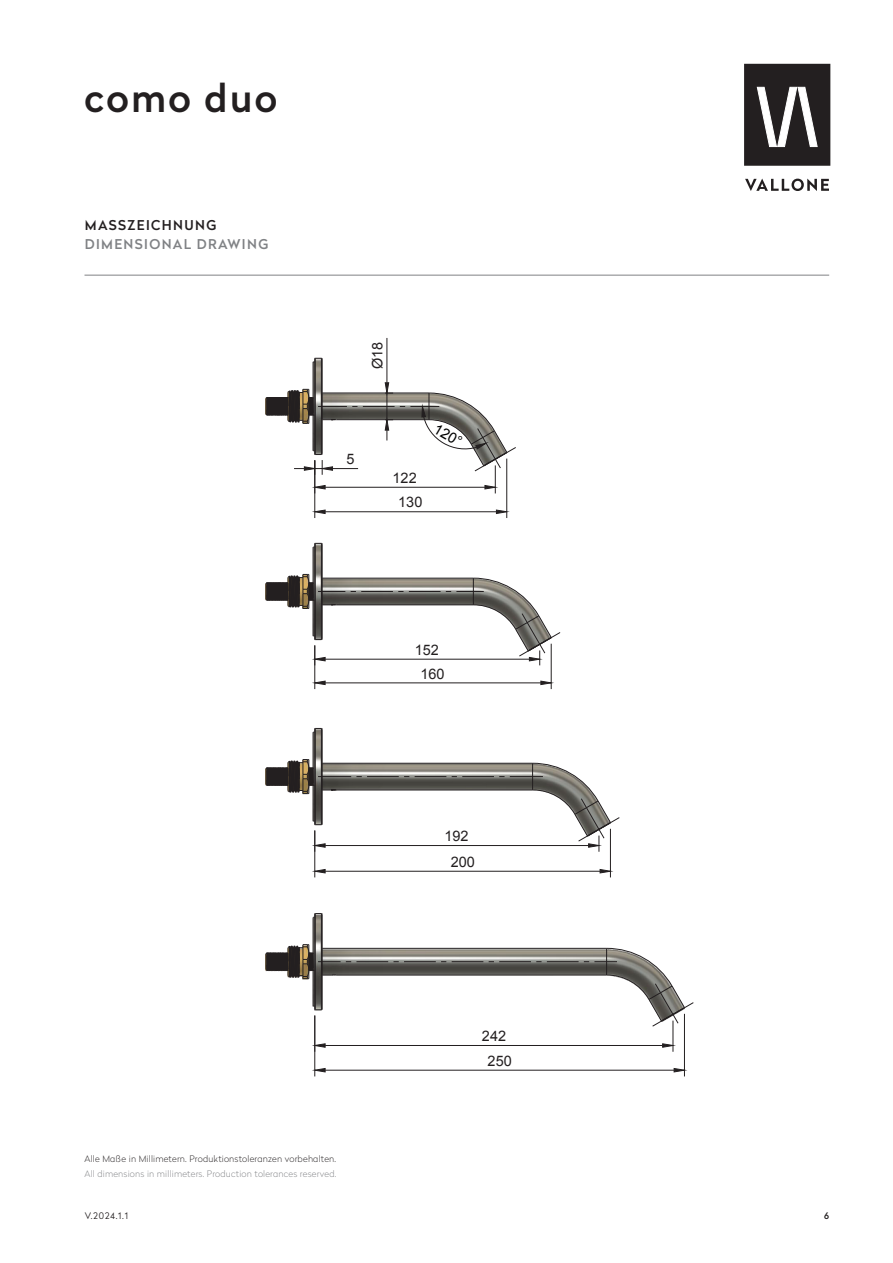
<style>
.page{position:relative;width:893px;height:1263px;background:#fff}
.page>*{position:absolute;margin:0;border:0;box-sizing:border-box;transform-origin:0 0}
.t1{font:500 38.55px "Radikal";letter-spacing:.06em;color:#231f20}
.t2{font:14.55px/24.5px "Arial";color:#231f20;text-align:center}
.t3{font:14.55px "Arial";color:#000}
.Überschrift_EN{font:500 13.5px "Radikal";letter-spacing:.1em;color:#808285}
.Überschrift_DE{font:500 13.5px "Radikal";letter-spacing:.1em;color:#231f20}
.t4{font:100 9px "Radikal";letter-spacing:.02em;color:#808285}
.t5{font:100 9px "Radikal";letter-spacing:.02em;color:#231f20}
.t6{font:300 9px "Radikal";color:#231f20}
.t7{font:500 9px "Radikal";color:#231f20}
</style>
<div class="page">
<svg style="left:745px;top:179px;width:84px;height:12px"></svg>
<div style="left:745px;top:65px;width:84px;height:99px;background:#231f20"></div>
<div style="left:744px;top:64px;width:86px;height:102px;border:3px solid #231f20"></div>
<svg style="left:757px;top:87px;width:61px;height:60px"></svg>
<hr style="left:84px;top:275px;width:745px;height:1px;background:#808285">
<img style="left:302px;top:358px;width:311px;height:663px">
<hr style="left:313px;top:362px;width:1px;height:89px;background:#231f20">
<hr style="left:322px;top:393px;width:107px;height:1px;background:#231f20">
<hr style="left:337px;top:419px;width:92px;height:1px;background:#231f20">
<hr style="left:322px;top:359px;width:1px;height:95px;background:#231f20">
<hr style="left:321px;top:358px;width:1px;height:96px;background:#231f20">
<hr style="left:315px;top:358px;width:1px;height:96px;background:#231f20">
<svg style="left:313px;top:357px;width:10px;height:6px"></svg>
<hr style="left:322px;top:948px;width:285px;height:1px;background:#231f20">
<hr style="left:336px;top:975px;width:271px;height:1px;background:#231f20">
<hr style="left:322px;top:914px;width:1px;height:95px;background:#231f20">
<hr style="left:321px;top:913px;width:1px;height:97px;background:#231f20">
<hr style="left:315px;top:913px;width:1px;height:97px;background:#231f20">
<hr style="left:313px;top:917px;width:1px;height:89px;background:#231f20">
<svg style="left:313px;top:1006px;width:10px;height:4px"></svg>
<svg style="left:313px;top:913px;width:10px;height:5px"></svg>
<hr style="left:313px;top:547px;width:1px;height:89px;background:#231f20">
<hr style="left:322px;top:544px;width:1px;height:95px;background:#231f20">
<hr style="left:321px;top:543px;width:1px;height:96px;background:#231f20">
<hr style="left:315px;top:543px;width:1px;height:96px;background:#231f20">
<svg style="left:313px;top:542px;width:10px;height:6px"></svg>
<hr style="left:322px;top:578px;width:151px;height:1px;background:#231f20">
<hr style="left:337px;top:604px;width:136px;height:1px;background:#231f20">
<hr style="left:322px;top:729px;width:1px;height:95px;background:#231f20">
<hr style="left:321px;top:728px;width:1px;height:97px;background:#231f20">
<hr style="left:315px;top:728px;width:1px;height:97px;background:#231f20">
<hr style="left:313px;top:732px;width:1px;height:89px;background:#231f20">
<svg style="left:313px;top:728px;width:10px;height:5px"></svg>
<svg style="left:265px;top:759px;width:49px;height:35px"></svg>
<hr style="left:322px;top:763px;width:211px;height:1px;background:#231f20">
<svg style="left:322px;top:789px;width:15px;height:2px"></svg>
<hr style="left:337px;top:790px;width:196px;height:1px;background:#231f20">
<svg style="left:265px;top:389px;width:93px;height:35px"></svg>
<hr style="left:363px;top:406px;width:32px;height:1px;background:#231f20">
<svg style="left:265px;top:574px;width:80px;height:35px"></svg>
<hr style="left:361px;top:591px;width:32px;height:1px;background:#231f20">
<hr style="left:409px;top:591px;width:32px;height:1px;background:#231f20">
<hr style="left:318px;top:776px;width:33px;height:1px;background:#231f20">
<hr style="left:367px;top:776px;width:32px;height:1px;background:#231f20">
<hr style="left:415px;top:776px;width:31px;height:1px;background:#231f20">
<hr style="left:462px;top:776px;width:32px;height:1px;background:#231f20">
<hr style="left:510px;top:776px;width:33px;height:1px;background:#231f20">
<svg style="left:265px;top:944px;width:86px;height:35px"></svg>
<hr style="left:356px;top:961px;width:32px;height:1px;background:#231f20">
<hr style="left:404px;top:961px;width:32px;height:1px;background:#231f20">
<hr style="left:452px;top:961px;width:31px;height:1px;background:#231f20">
<hr style="left:499px;top:961px;width:32px;height:1px;background:#231f20">
<hr style="left:547px;top:961px;width:32px;height:1px;background:#231f20">
<svg style="left:584px;top:947px;width:110px;height:80px"></svg>
<hr style="left:387px;top:338px;width:1px;height:45px;background:#231f20">
<svg style="left:384px;top:382px;width:9px;height:58px"></svg>
<svg style="left:294px;top:450px;width:64px;height:25px"></svg>
<hr style="left:325px;top:487px;width:160px;height:1px;background:#231f20">
<svg style="left:314px;top:485px;width:12px;height:5px"></svg>
<svg style="left:400px;top:392px;width:116px;height:101px"></svg>
<hr style="left:315px;top:460px;width:1px;height:58px;background:#231f20">
<hr style="left:506px;top:459px;width:1px;height:59px;background:#231f20">
<hr style="left:325px;top:511px;width:171px;height:1px;background:#231f20">
<svg style="left:314px;top:509px;width:12px;height:5px"></svg>
<svg style="left:496px;top:509px;width:11px;height:5px"></svg>
<hr style="left:325px;top:659px;width:204px;height:1px;background:#231f20">
<svg style="left:313px;top:636px;width:13px;height:29px"></svg>
<svg style="left:446px;top:577px;width:115px;height:88px"></svg>
<hr style="left:551px;top:644px;width:1px;height:45px;background:#231f20">
<hr style="left:315px;top:645px;width:1px;height:44px;background:#231f20">
<hr style="left:325px;top:683px;width:216px;height:1px;background:#231f20">
<svg style="left:540px;top:680px;width:12px;height:5px"></svg>
<svg style="left:314px;top:680px;width:12px;height:5px"></svg>
<hr style="left:325px;top:845px;width:264px;height:1px;background:#231f20">
<svg style="left:313px;top:821px;width:13px;height:31px"></svg>
<svg style="left:532px;top:762px;width:88px;height:90px"></svg>
<hr style="left:315px;top:830px;width:1px;height:47px;background:#231f20">
<hr style="left:610px;top:829px;width:1px;height:48px;background:#231f20">
<hr style="left:325px;top:871px;width:275px;height:1px;background:#231f20">
<svg style="left:314px;top:869px;width:12px;height:5px"></svg>
<svg style="left:599px;top:869px;width:12px;height:5px"></svg>
<hr style="left:673px;top:1020px;width:1px;height:32px;background:#231f20">
<hr style="left:325px;top:1045px;width:338px;height:1px;background:#231f20">
<svg style="left:314px;top:1043px;width:12px;height:5px"></svg>
<svg style="left:662px;top:1043px;width:12px;height:5px"></svg>
<hr style="left:315px;top:1015px;width:1px;height:61px;background:#231f20">
<hr style="left:684px;top:1014px;width:1px;height:62px;background:#231f20">
<hr style="left:325px;top:1070px;width:349px;height:1px;background:#231f20">
<svg style="left:314px;top:1068px;width:12px;height:5px"></svg>
<svg style="left:673px;top:1068px;width:11px;height:5px"></svg>
<h1 class="t1" style="left:84px;top:70px;width:194px">como duo</h1>
<p class="Überschrift_DE" style="left:85px;top:215px;width:133px">MASSZEICHNUNG</p>
<p class="Überschrift_EN" style="left:85px;top:235px;width:185px">DIMENSIONAL DRAWING</p>
<p class="t2" style="left:365px;top:369px;width:29px;rotate:-90deg">Ø18</p>
<p class="t2" style="left:346px;top:447px;width:10px">5</p>
<p class="t2" style="left:393px;top:466px;width:31px">122<br>130</p>
<p class="t3" style="left:440px;top:419px;width:31px;rotate:30deg">120°</p>
<p class="t2" style="left:415px;top:638px;width:31px;line-height:23.7px">152<br>160</p>
<p class="t2" style="left:444px;top:823px;width:32px;line-height:25.7px">192<br>200</p>
<p class="t5" style="left:84px;top:1152px;width:253px">Alle Maße in Millimetern. Produktionstoleranzen vorbehalten.</p>
<p class="t4" style="left:84px;top:1167px;width:253px">All dimensions in millimeters. Production tolerances reserved.</p>
<p class="t2" style="left:482px;top:1024px;width:31px">242<br>250</p>
<p class="t6" style="left:85px;top:1209px;width:45px">V.2024.1.1</p>
<p class="t7" style="left:824px;top:1209px;width:6px">6</p>
</div>
